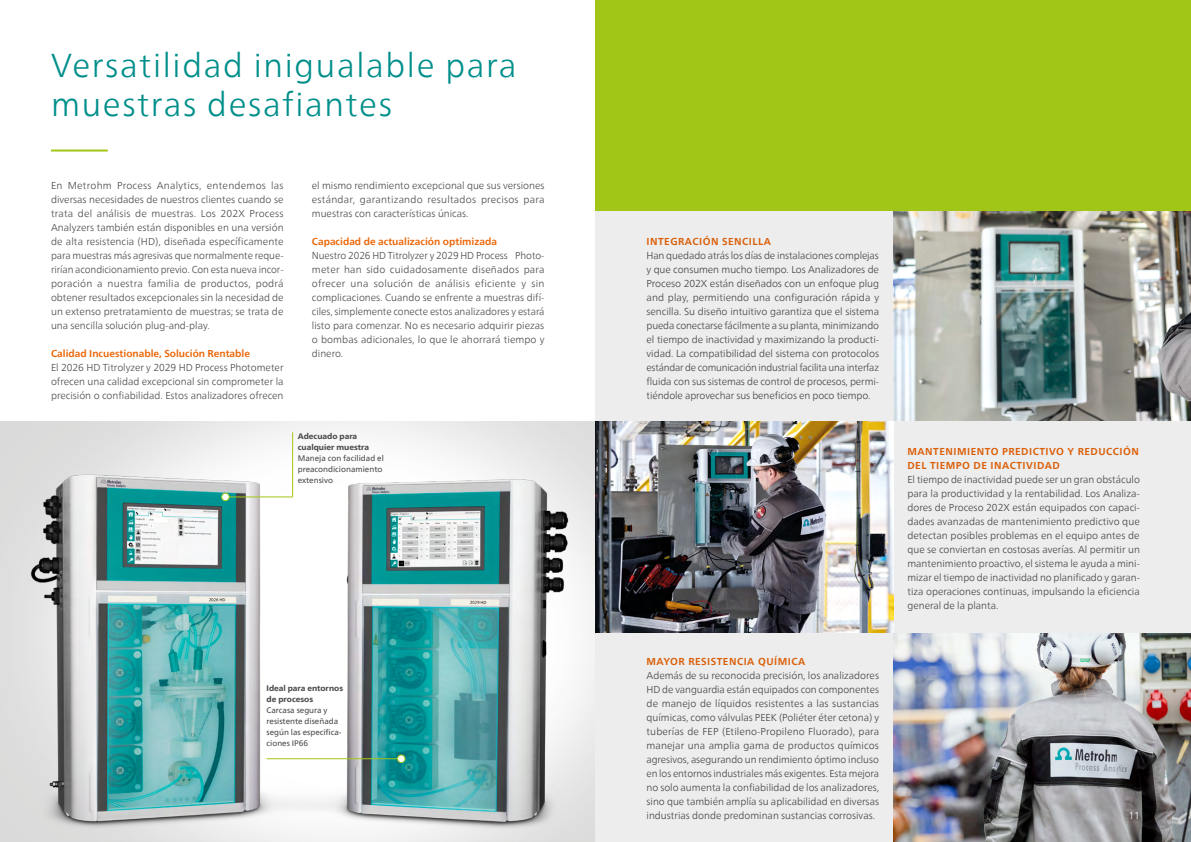
<style>
.page{position:relative;width:1191px;height:842px;background:#fff}
.page>*{position:absolute;margin:0;border:0;box-sizing:border-box;transform-origin:0 0}
.t1{font:300 33px/39px "Neue Frutiger World";letter-spacing:.05em;color:#008f8b}
.t2{font:300 10px/14px "Neue Frutiger World";color:#4a4a49;text-align:justify}
.t3{font:700 10px/14px "Neue Frutiger World";letter-spacing:.05em;color:#ec6608}
.t4{font:700 10px "Neue Frutiger World";color:#ec6608}
.t5{font:300 10px "Neue Frutiger World";color:#fff}
.t6{font:8px/11px "Neue Frutiger World";color:#4a4a49}
.t7{font:800 8px/11px "Neue Frutiger World";color:#4a4a49}
</style>
<div class="page">
<img style="left:0;top:445px;width:595px;height:397px">
<hr style="left:51px;top:150px;width:57px;height:2px;background:#a2c617">
<hr style="left:266px;top:758px;width:135px;height:1px;background:#a2c617">
<div style="left:397px;top:755px;width:8px;height:7px;background:#fff;border-radius:50%"></div>
<div style="left:397px;top:754px;width:8px;height:9px;border:1px solid #a2c617;border-radius:50%"></div>
<div style="left:595px;top:210px;width:298px;height:211px;background:#ededed"></div>
<div style="left:595px;top:632px;width:298px;height:210px;background:#ededed"></div>
<img style="left:893px;top:632px;width:298px;height:210px">
<div style="left:893px;top:421px;width:298px;height:211px;background:#ededed"></div>
<img style="left:595px;top:421px;width:298px;height:211px">
<img style="left:893px;top:210px;width:298px;height:211px">
<div style="left:595px;top:0;width:596px;height:210px;background:#a2c617"></div>
<hr style="left:225px;top:496px;width:68px;height:1px;background:#a2c617">
<div style="left:222px;top:493px;width:7px;height:8px;background:#fff;border-radius:50%"></div>
<div style="left:221px;top:493px;width:9px;height:8px;border:1px solid #a2c617;border-radius:50%"></div>
<hr style="left:292px;top:432px;width:1px;height:65px;background:#a2c617">
<h1 class="t1" style="left:51px;top:46px;width:467px">Versatilidad inigualable para muestras desafiantes</h1>
<p class="t2" style="left:51px;top:178px;width:234px">En Metrohm Process Analytics, entendemos las diversas necesidades de nuestros clientes cuando se trata del análisis de muestras. Los 202X Process Analyzers también están disponibles en una versión de alta resistencia (HD), diseñada específicamente para muestras más agresivas que normalmente reque&shy;rirían acondicionamiento previo. Con esta nueva incor&shy;poración a nuestra familia de productos, podrá obtener resultados excepcionales sin la necesidad de un extenso pretratamiento de muestras; se trata de una sencilla solución plug-and-play.</p>
<p class="t4" style="left:51px;top:345px;width:200px">Calidad Incuestionable, Solución Rentable</p>
<p class="t2" style="left:51px;top:360px;width:234px">El 2026 HD Titrolyzer y 2029 HD Process Photometer ofrecen una calidad excepcional sin comprometer la precisión o confiabilidad. Estos analizadores ofrecen</p>
<p class="t2" style="left:312px;top:178px;width:234px">el mismo rendimiento excepcional que sus versiones estándar, garantizando resultados precisos para muestras con características únicas.</p>
<p class="t4" style="left:312px;top:233px;width:186px">Capacidad de actualización optimizada</p>
<p class="t2" style="left:312px;top:248px;width:234px">Nuestro 2026 HD Titrolyzer y 2029 HD Process Photo&shy;meter han sido cuidadosamente diseñados para ofrecer una solución de análisis eficiente y sin complicaciones. Cuando se enfrente a muestras difí&shy;ciles, simplemente conecte estos analizadores y estará listo para comenzar. No es necesario adquirir piezas o bombas adicionales, lo que le ahorrará tiempo y dinero.</p>
<p class="t7" style="left:298px;top:430px;width:73px">Adecuado para cualquier muestra</p>
<p class="t6" style="left:298px;top:452px;width:88px">Maneja con facilidad el preacondicionamiento extensivo</p>
<p class="t7" style="left:266px;top:683px;width:78px">Ideal para entornos de procesos</p>
<p class="t6" style="left:266px;top:705px;width:77px">Carcasa segura y resistente diseñada según las especifica&shy;ciones IP66</p>
<p class="t3" style="left:646px;top:234px;width:126px">INTEGRACIÓN SENCILLA</p>
<p class="t2" style="left:646px;top:248px;width:234px">Han quedado atrás los días de instalaciones complejas y que consumen mucho tiempo. Los Analizadores de Proceso 202X están diseñados con un enfoque plug and play, permitiendo una configuración rápida y sencilla. Su diseño intuitivo garantiza que el sistema pueda conectarse fácilmente a su planta, minimizando el tiempo de inactividad y maximizando la producti&shy;vidad. La compatibilidad del sistema con protocolos estándar de comunicación industrial facilita una interfaz fluida con sus sistemas de control de procesos, permi&shy;tiéndole aprovechar sus beneficios en poco tiempo.</p>
<p class="t3" style="left:646px;top:654px;width:160px">MAYOR RESISTENCIA QUÍMICA</p>
<p class="t2" style="left:646px;top:668px;width:234px">Además de su reconocida precisión, los analizadores HD de vanguardia están equipados con componentes de manejo de líquidos resistentes a las sustancias químicas, como válvulas PEEK (Poliéter éter cetona) y tuberías de FEP (Etileno-Propileno Fluorado), para manejar una amplia gama de productos químicos agresivos, asegurando un rendimiento óptimo incluso en los entornos industriales más exigentes. Esta mejora no solo aumenta la confiabilidad de los analizadores, sino que también amplía su aplicabilidad en diversas industrias donde predominan sustancias corrosivas.</p>
<p class="t2" style="left:646px;top:808px;width:13px">11</p>
<p class="t3" style="left:907px;top:444px;width:233px">MANTENIMIENTO PREDICTIVO Y REDUCCIÓN<br>DEL TIEMPO DE INACTIVIDAD</p>
<p class="t2" style="left:907px;top:472px;width:234px">El tiempo de inactividad puede ser un gran obstáculo para la productividad y la rentabilidad. Los Analiza&shy;dores de Proceso 202X están equipados con capaci&shy;dades avanzadas de mantenimiento predictivo que detectan posibles problemas en el equipo antes de que se conviertan en costosas averías. Al permitir un mantenimiento proactivo, el sistema le ayuda a mini&shy;mizar el tiempo de inactividad no planificado y garan&shy;tiza operaciones continuas, impulsando la eficiencia general de la planta.</p>
<p class="t5" style="left:1128px;top:808px;width:13px">11</p>
</div>
